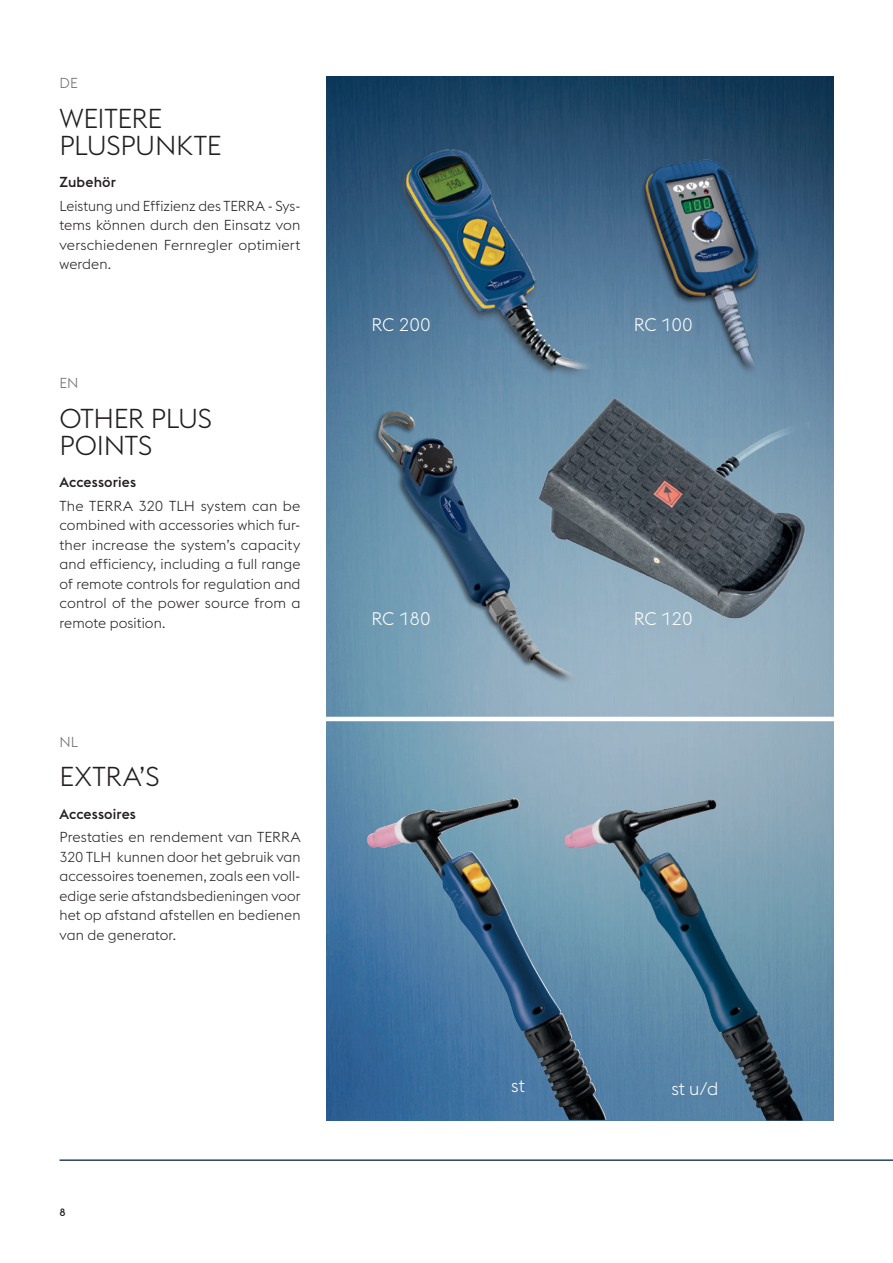
<style>
.page{position:relative;width:893px;height:1263px;background:#fff}
.page>*{position:absolute;margin:0;border:0;box-sizing:border-box;transform-origin:0 0}
.HL-2_single_column{font:300 27px/27px "voestalpine";letter-spacing:-.01em;color:#231f20}
.t1{font:300 18px "voestalpine";color:#fff}
.Copy_9_5_13_EN{font:300 14.25px/19.5px "voestalpine";letter-spacing:.01em;color:#231f20;text-align:justify}
.Copy_9_5_13_DE{font:300 14.25px/19.5px "voestalpine";letter-spacing:.015em;color:#231f20;text-align:justify}
.Copy_9_5_13_DE-2{font:500 14.25px "voestalpine";letter-spacing:.005em;color:#231f20}
.Language_single_colu{font:300 14.25px "voestalpine";color:#6c6d70}
.t2{font:500 10.5px "voestalpine";color:#231f20}
</style>
<div class="page">
<hr style="left:60px;top:1159px;width:833px;height:2px;background:#284264">
<img style="left:326px;top:77px;width:507px;height:1043px">
<img style="left:637px;top:156px;width:132px;height:222px">
<img style="left:531px;top:393px;width:279px;height:232px">
<img style="left:356px;top:402px;width:247px;height:299px">
<img style="left:393px;top:136px;width:229px;height:250px">
<img style="left:606px;top:799px;width:198px;height:321px">
<img style="left:365px;top:799px;width:241px;height:321px">
<hr style="left:312px;top:717px;width:535px;height:4px;background:#fff">
<p class="Language_single_colu" style="left:60px;top:75px;width:20px">DE</p>
<p class="HL-2_single_column" style="left:60px;top:105px;width:164px">WEITERE<br>PLUSPUNKTE</p>
<p class="Copy_9_5_13_DE-2" style="left:60px;top:173px;width:58px">Zubehör</p>
<p class="Copy_9_5_13_DE" style="left:60px;top:196px;width:242px">Leistung und Effizienz des TERRA - Sys&shy;tems können durch den Einsatz von verschiedenen Fernregler optimiert werden.</p>
<p class="Language_single_colu" style="left:60px;top:375px;width:20px">EN</p>
<p class="HL-2_single_column" style="left:60px;top:405px;width:154px">OTHER PLUS<br>POINTS</p>
<p class="Copy_9_5_13_DE-2" style="left:60px;top:473px;width:78px">Accessories</p>
<p class="Copy_9_5_13_EN" style="left:60px;top:496px;width:242px">The TERRA 320 TLH system can be combined with accessories which fur&shy;ther increase the system’s capacity and efficiency, including a full range of remote controls for regulation and control of the power source from a remote position.</p>
<p class="Language_single_colu" style="left:60px;top:733px;width:20px">NL</p>
<p class="HL-2_single_column" style="left:60px;top:763px;width:102px">EXTRA’S</p>
<p class="Copy_9_5_13_DE-2" style="left:60px;top:805px;width:78px">Accessoires</p>
<p class="Copy_9_5_13_EN" style="left:60px;top:828px;width:242px">Prestaties en rendement van TERRA 320 TLH kunnen door het gebruik van accessoires toenemen, zoals een voll&shy;edige serie afstandsbedieningen voor het op afstand afstellen en bedienen van de generator.</p>
<p class="t2" style="left:60px;top:1206px;width:8px">8</p>
<p class="t1" style="left:372px;top:314px;width:61px">RC 200</p>
<p class="t1" style="left:634px;top:314px;width:61px">RC 100</p>
<p class="t1" style="left:372px;top:609px;width:61px">RC 180</p>
<p class="t1" style="left:634px;top:609px;width:61px">RC 120</p>
<p class="t1" style="left:511px;top:1075px;width:15px">st</p>
<p class="t1" style="left:671px;top:1079px;width:48px">st u/d</p>
</div>
